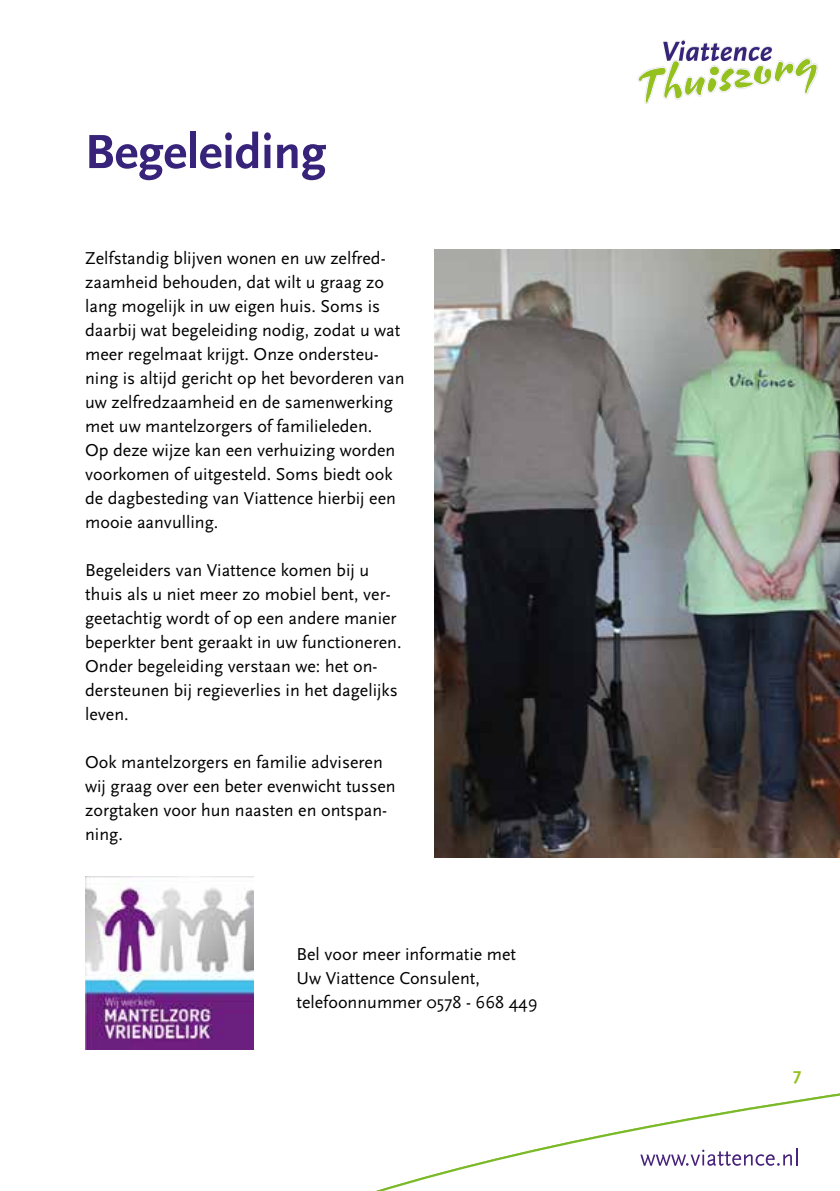
<style>
.page{position:relative;width:840px;height:1191px;background:#fff}
.page>*{position:absolute;margin:0;border:0;box-sizing:border-box;transform-origin:0 0}
.t1{font:700 50px "Scala Sans";color:#37237a}
.t2{font:18px/24px "Scala Sans";color:#000}
.t3{font:700 18px "Scala Sans";color:#95c11f}
</style>
<div class="page">
<svg style="left:376px;top:1093px;width:463px;height:98px"></svg>
<svg style="left:640px;top:1148px;width:157px;height:17px"></svg>
<svg style="left:637px;top:41px;width:180px;height:62px"></svg>
<img style="left:85px;top:877px;width:168px;height:172px">
<img style="left:434px;top:249px;width:405px;height:608px">
<h1 class="t1" style="left:85px;top:125px;width:242px">Begeleiding</h1>
<p class="t2" style="left:85px;top:246px;width:320px">Zelfstandig blijven wonen en uw zelfred&shy;zaamheid behouden, dat wilt u graag zo lang mogelijk in uw eigen huis. Soms is daarbij wat begeleiding nodig, zodat u wat meer regelmaat krijgt. Onze ondersteu&shy;ning is altijd gericht op het bevorderen van uw zelfredzaamheid en de samenwerking met uw mantelzorgers of familieleden.<br>Op deze wijze kan een verhuizing worden voorkomen of uitgesteld. Soms biedt ook de dagbesteding van Viattence hierbij een mooie aanvulling.</p>
<p class="t2" style="left:85px;top:558px;width:318px">Begeleiders van Viattence komen bij u thuis als u niet meer zo mobiel bent, ver&shy;geetachtig wordt of op een andere manier beperkter bent geraakt in uw functioneren.<br>Onder begeleiding verstaan we: het on&shy;dersteunen bij regieverlies in het dagelijks leven.</p>
<p class="t2" style="left:85px;top:750px;width:312px">Ook mantelzorgers en familie adviseren wij graag over een beter evenwicht tussen zorgtaken voor hun naasten en ontspan&shy;ning.</p>
<p class="t2" style="left:296px;top:942px;width:242px">Bel voor meer informatie met<br>Uw Viattence Consulent, telefoonnummer 0578 - 668 449</p>
<p class="t3" style="left:792px;top:1064px;width:10px">7</p>
</div>
